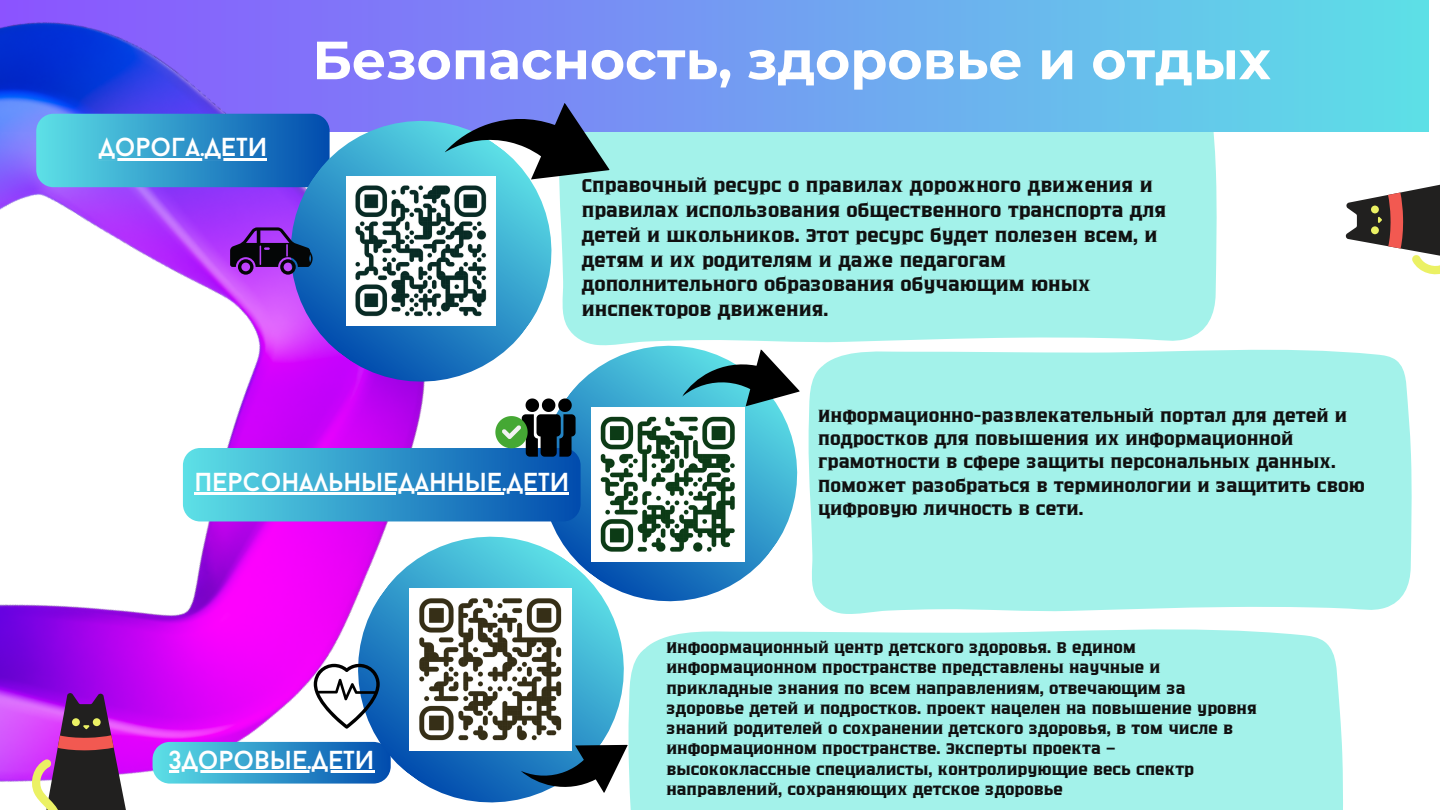
<style>
.page{position:relative;width:1440px;height:810px;background:#fff}
.page>*{position:absolute;margin:0;border:0;box-sizing:border-box;transform-origin:0 0}
.t1{font:700 53.7px "Montserrat";color:#fff}
.t2{font:26px "Baron Neue";color:#fff}
.t3{font:17.9px/24.8px "Zantiqa 4 F";color:#101010}
.t4{font:16.9px/23.2px "Zantiqa 4 F";color:#101010}
.t5{font:14.9px/20.2px "Zantiqa 4 F";color:#101010}
</style>
<div class="page">
<div style="left:814px;top:349px;width:598px;height:265px;background:#a3f2ea"></div>
<div style="left:569px;top:132px;width:648px;height:211px;background:#a3f2ea"></div>
<svg style="left:558px;top:0;width:871px;height:132px;background:#6ab6ed"></svg>
<img style="left:0;top:0;width:558px;height:782px">
<svg style="left:36px;top:114px;width:237px;height:73px;background:#3aa4d0"></svg>
<hr style="left:99px;top:158px;width:168px;height:2px;background:#fff">
<svg style="left:153px;top:742px;width:187px;height:42px;background:#3da5d0"></svg>
<hr style="left:169px;top:770px;width:205px;height:3px;background:#fff">
<div style="left:641px;top:629px;width:702px;height:181px;background:#a3f2ea"></div>
<svg style="left:340px;top:521px;width:301px;height:282px"></svg>
<svg style="left:273px;top:104px;width:296px;height:294px;background:#6a84da"></svg>
<svg style="left:525px;top:329px;width:289px;height:289px"></svg>
<svg style="left:444px;top:66px;width:183px;height:151px;background:#6b93c2"></svg>
<svg style="left:682px;top:332px;width:126px;height:94px"></svg>
<svg style="left:520px;top:716px;width:123px;height:94px"></svg>
<img style="left:347px;top:177px;width:148px;height:148px">
<img style="left:591px;top:408px;width:154px;height:154px">
<img style="left:410px;top:589px;width:162px;height:162px">
<svg style="left:29px;top:693px;width:100px;height:117px;background:#7f3c7e"></svg>
<svg style="left:1346px;top:184px;width:94px;height:91px"></svg>
<svg style="left:230px;top:227px;width:83px;height:48px;background:#452a77"></svg>
<svg style="left:183px;top:398px;width:397px;height:123px"></svg>
<svg style="left:314px;top:661px;width:66px;height:68px"></svg>
<h2 class="t2" style="left:99px;top:137px;width:170px">дорога.дети</h2>
<h1 class="t1" style="left:312px;top:27px;width:960px">Безопасность, здоровье и отдых</h1>
<p class="t3" style="left:582px;top:174px;width:586px">Справочный ресурс о правилах дорожного движения и правилах использования общественного транспорта для детей и школьников. Этот ресурс будет полезен всем, и детям и их родителям и даже педагогам дополнительного образования обучающим юных инспекторов движения.</p>
<h2 class="t2" style="left:194px;top:471px;width:376px">персональныеданные.дети</h2>
<h2 class="t2" style="left:169px;top:749px;width:207px">Здоровые.дети</h2>
<p class="t4" style="left:818px;top:405px;width:548px">Информационно-развлекательный портал для детей и подростков для повышения их информационной грамотности в сфере защиты персональных данных.<br>Поможет разобраться в терминологии и защитить свою цифровую личность в сети.</p>
<p class="t5" style="left:666px;top:638px;width:592px">Инфоормационный центр детского здоровья. В едином информационном пространстве представлены научные и прикладные знания по всем направлениям, отвечающим за здоровье детей и подростков. проект нацелен на повышение уровня знаний родителей о сохранении детского здоровья, в том числе в информационном пространстве. Эксперты проекта – высококлассные специалисты, контролирующие весь спектр направлений, сохраняющих детское здоровье</p>
</div>
